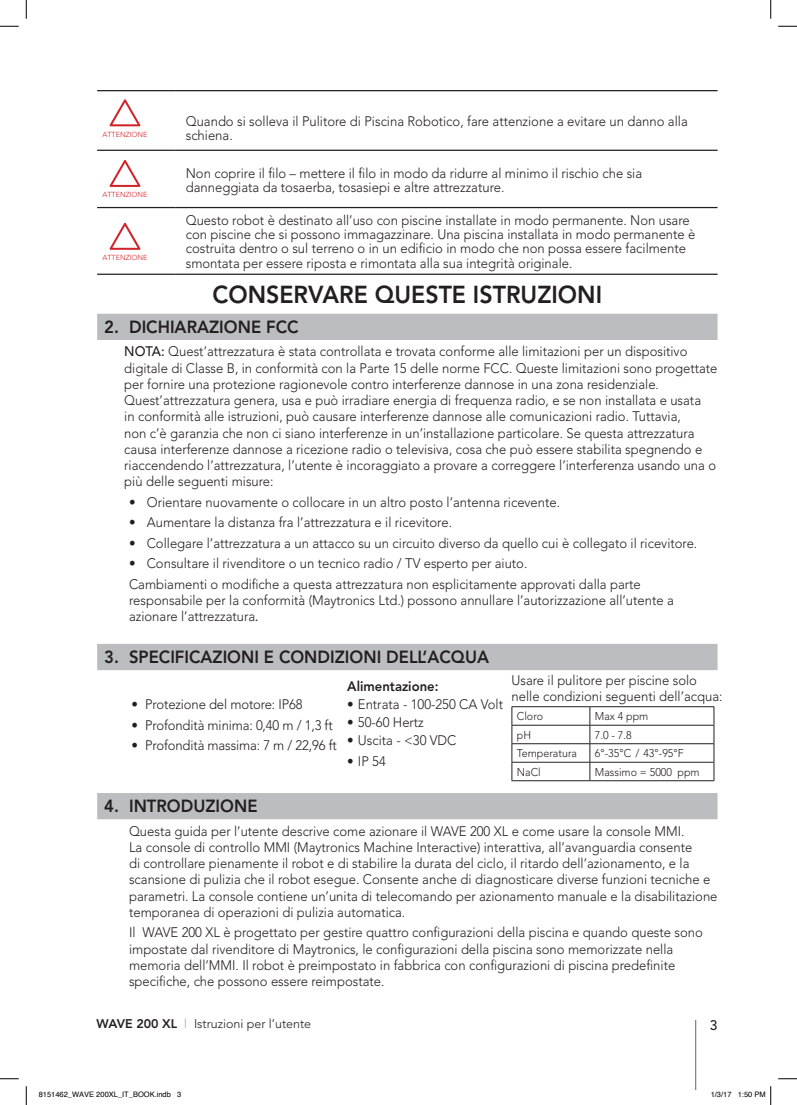
<style>
.page{position:relative;width:797px;height:1105px;background:#fff}
.page>*{position:absolute;margin:0;border:0;box-sizing:border-box;transform-origin:0 0}
.t1{font:800 24.38px "Avenir LT";color:#231f20;scale:.95 1}
.t2{font:800 17.5px "Avenir LT";color:#231f20;scale:.95 1}
.t3{font:300 13.75px/16.2px "Avenir LT";color:#231f20;scale:.95 1}
.t4{font:800 13.75px "Avenir LT";color:#231f20;scale:.95 1}
.t5{font:500 13.75px "Avenir LT";color:#231f20}
.t6{font:300 12.5px "Avenir LT";color:#231f20}
.t7{font:300 11.25px "Avenir LT";color:#231f20;scale:.95 1}
.t8{font:7.5px "Helvetica";color:#000}
.t9{font:300 7.25px "Avenir LT";color:#d1232a}
.s1{font-weight:500}
.s2{font-family:"Adobe Hebrew";font-weight:400}
.s3{font-weight:800}
.s4{font-weight:400;color:#a8a9ad}
</style>
<div class="page">
<hr style="left:695px;top:1020px;width:1px;height:69px;background:#808285">
<div style="left:97px;top:314px;width:620px;height:26px;background:#bcbdc0"></div>
<div style="left:97px;top:644px;width:620px;height:26px;background:#bcbdc0"></div>
<div style="left:97px;top:793px;width:620px;height:26px;background:#bcbdc0"></div>
<hr style="left:511px;top:706px;width:79px;height:1px;background:#231f20">
<hr style="left:590px;top:706px;width:124px;height:1px;background:#231f20">
<hr style="left:511px;top:725px;width:79px;height:1px;background:#231f20">
<hr style="left:590px;top:725px;width:124px;height:1px;background:#231f20">
<hr style="left:511px;top:743px;width:79px;height:1px;background:#231f20">
<hr style="left:590px;top:743px;width:124px;height:1px;background:#231f20">
<hr style="left:511px;top:762px;width:79px;height:1px;background:#231f20">
<svg style="left:511px;top:707px;width:1px;height:73px"></svg>
<hr style="left:590px;top:762px;width:124px;height:1px;background:#231f20">
<svg style="left:589px;top:707px;width:1px;height:73px"></svg>
<svg style="left:713px;top:707px;width:1px;height:73px"></svg>
<hr style="left:511px;top:780px;width:79px;height:1px;background:#231f20">
<hr style="left:590px;top:780px;width:124px;height:1px;background:#231f20">
<hr style="left:97px;top:90px;width:78px;height:1px;background:#231f20">
<hr style="left:175px;top:90px;width:542px;height:1px;background:#231f20">
<hr style="left:97px;top:150px;width:78px;height:1px;background:#231f20">
<hr style="left:175px;top:150px;width:542px;height:1px;background:#231f20">
<hr style="left:97px;top:207px;width:78px;height:1px;background:#231f20">
<hr style="left:175px;top:207px;width:542px;height:1px;background:#231f20">
<hr style="left:97px;top:274px;width:78px;height:1px;background:#231f20">
<hr style="left:175px;top:274px;width:542px;height:1px;background:#231f20">
<svg style="left:109px;top:99px;width:31px;height:27px"></svg>
<svg style="left:109px;top:160px;width:31px;height:27px"></svg>
<svg style="left:109px;top:223px;width:31px;height:27px"></svg>
<svg style="left:0;top:25px;width:19px;height:2px"></svg>
<svg style="left:778px;top:25px;width:19px;height:2px"></svg>
<svg style="left:0;top:1078px;width:19px;height:1px"></svg>
<svg style="left:778px;top:1078px;width:19px;height:1px"></svg>
<svg style="left:25px;top:0;width:2px;height:19px"></svg>
<svg style="left:25px;top:1086px;width:2px;height:19px"></svg>
<svg style="left:770px;top:0;width:1px;height:19px"></svg>
<svg style="left:770px;top:1086px;width:1px;height:19px"></svg>
<p class="t9" style="left:102px;top:130px;width:47px">ATTENZIONE</p>
<p class="t9" style="left:102px;top:190px;width:47px">ATTENZIONE</p>
<p class="t9" style="left:102px;top:253px;width:47px">ATTENZIONE</p>
<p class="t3" style="left:186px;top:114px;width:530px;line-height:13.8px">Quando si solleva il Pulitore di Piscina Robotico, fare attenzione a evitare un danno alla schiena.</p>
<p class="t3" style="left:186px;top:167px;width:482px;line-height:13.8px">Non coprire il filo – mettere il filo in modo da ridurre al minimo il rischio che sia danneggiata da tosaerba, tosasiepi e altre attrezzature.</p>
<p class="t3" style="left:186px;top:213px;width:538px;line-height:13.8px">Questo robot è destinato all’uso con piscine installate in modo permanente. Non usare con piscine che si possono immagazzinare. Una piscina installata in modo permanente è costruita dentro o sul terreno o in un edificio in modo che non possa essere facilmente</p>
<p class="t3" style="left:186px;top:255px;width:408px">smontata per essere riposta e rimontata alla sua integrità originale.</p>
<h1 class="t1" style="left:212px;top:280px;width:411px">CONSERVARE QUESTE ISTRUZIONI</h1>
<p class="t2" style="left:104px;top:316px;width:206px">2. DICHIARAZIONE FCC</p>
<p class="t3" style="left:124px;top:343px;width:626px"><span class="s1">NOTA:</span> Quest’attrezzatura è stata controllata e trovata conforme alle limitazioni per un dispositivo digitale di Classe B, in conformità con la Parte 15 delle norme FCC. Queste limitazioni sono progettate per fornire una protezione ragionevole contro interferenze dannose in una zona residenziale.<br>Quest’attrezzatura genera, usa e può irradiare energia di frequenza radio, e se non installata e usata<br>in conformità alle istruzioni, può causare interferenze dannose alle comunicazioni radio. Tuttavia,<br>non c’è garanzia che non ci siano interferenze in un’installazione particolare. Se questa attrezzatura causa interferenze dannose a ricezione radio o televisiva, cosa che può essere stabilita spegnendo e riaccendendo l’attrezzatura, l’utente è incoraggiato a provare a correggere l’interferenza usando una o più delle seguenti misure:</p>
<p class="t3" style="left:129px;top:494px;width:455px">• Orientare nuovamente o collocare in un altro posto l’antenna ricevente.</p>
<p class="t3" style="left:129px;top:514px;width:341px">• Aumentare la distanza fra l’attrezzatura e il ricevitore.</p>
<p class="t3" style="left:129px;top:535px;width:599px">• Collegare l’attrezzatura a un attacco su un circuito diverso da quello cui è collegato il ricevitore.</p>
<p class="t3" style="left:129px;top:553px;width:540px;line-height:20.5px">• Consultare il rivenditore o un tecnico radio / TV esperto per aiuto.<br>Cambiamenti o modifiche a questa attrezzatura non esplicitamente approvati dalla parte</p>
<p class="t3" style="left:129px;top:592px;width:575px">responsabile per la conformità (Maytronics Ltd.) possono annullare l’autorizzazione all’utente a azionare l’attrezzatura<span class="s2">.</span></p>
<p class="t2" style="left:104px;top:647px;width:406px">3. SPECIFICAZIONI E CONDIZIONI DELL’ACQUA</p>
<p class="t3" style="left:131px;top:696px;width:182px">• Protezione del motore: IP68</p>
<p class="t3" style="left:131px;top:717px;width:213px">• Profondità minima: 0,40 m / 1,3 ft</p>
<p class="t3" style="left:131px;top:737px;width:218px">• Profondità massima: 7 m / 22,96 ft</p>
<p class="t3" style="left:511px;top:672px;width:224px">Usare il pulitore per piscine solo nelle condizioni seguenti dell’acqua:</p>
<p class="t7" style="left:517px;top:710px;width:29px">Cloro</p>
<p class="t7" style="left:595px;top:710px;width:58px">Max 4 ppm</p>
<p class="t7" style="left:517px;top:728px;width:16px">pH</p>
<p class="t7" style="left:595px;top:728px;width:40px">7.0 - 7.8</p>
<p class="t7" style="left:517px;top:747px;width:65px">Temperatura</p>
<p class="t7" style="left:595px;top:747px;width:95px">6°-35°C / 43°-95°F</p>
<p class="t7" style="left:517px;top:765px;width:27px">NaCl</p>
<p class="t7" style="left:595px;top:765px;width:112px">Massimo = 5000 ppm</p>
<p class="t4" style="left:347px;top:678px;width:98px">Alimentazione:</p>
<p class="t3" style="left:347px;top:696px;width:165px">• Entrata - 100-250 CA Volt</p>
<p class="t3" style="left:347px;top:714px;width:82px">• 50-60 Hertz</p>
<p class="t3" style="left:347px;top:732px;width:116px">• Uscita - &lt;30 VDC</p>
<p class="t3" style="left:347px;top:753px;width:42px">• IP 54</p>
<p class="t2" style="left:104px;top:796px;width:163px">4. INTRODUZIONE</p>
<p class="t3" style="left:129px;top:823px;width:621px">Questa guida per l’utente descrive come azionare il WAVE 200 XL e come usare la console MMI.<br>La console di controllo MMI (Maytronics Machine Interactive) interattiva, all’avanguardia consente<br>di controllare pienamente il robot e di stabilire la durata del ciclo, il ritardo dell’azionamento, e la scansione di pulizia che il robot esegue. Consente anche di diagnosticare diverse funzioni tecniche e parametri. La console contiene un’unita di telecomando per azionamento manuale e la disabilitazione temporanea di operazioni di pulizia automatica.</p>
<p class="t3" style="left:129px;top:924px;width:605px">Il WAVE 200 XL è progettato per gestire quattro configurazioni della piscina e quando queste sono impostate dal rivenditore di Maytronics, le configurazioni della piscina sono memorizzate nella memoria dell’MMI. Il robot è preimpostato in fabbrica con configurazioni di piscina predefinite specifiche, che possono essere reimpostate.</p>
<p class="t6" style="left:96px;top:1016px;width:216px"><span class="s3">WAVE 200 XL</span> <span class="s4">|</span> Istruzioni per l’utente</p>
<p class="t5" style="left:710px;top:1018px;width:9px">3</p>
<p class="t8" style="left:39px;top:1090px;width:144px">8151462_WAVE 200XL_IT_BOOK.indb 3</p>
<p class="t8" style="left:710px;top:1090px;width:57px">1/3/17 1:50 PM</p>
</div>
